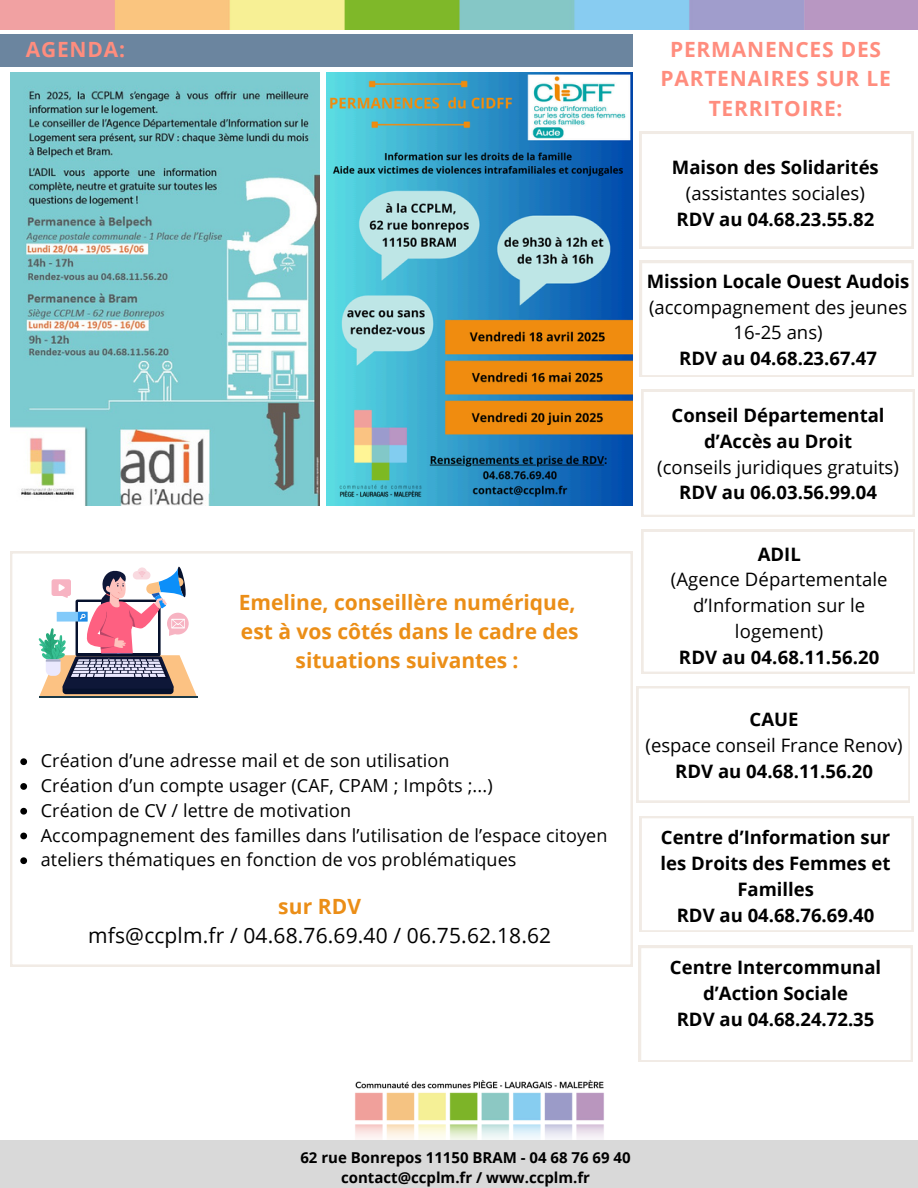
<style>
.page{position:relative;width:918px;height:1188px;background:#fff}
.page>*{position:absolute;margin:0;border:0;box-sizing:border-box;transform-origin:0 0}
.t1{font:700 21px/29.2px "Open Sans";color:#eb8e17;text-align:center}
.t2{font:700 21px/29.2px "Open Sans";letter-spacing:.04em;color:#ff8d7e;text-align:center}
.t3{font:21px/29.2px "Open Sans";letter-spacing:.01em;color:#000;text-align:center}
.t4{font:700 18.6px/25.8px "Open Sans";color:#000;text-align:center}
.t5{font:18.6px/25.8px "Open Sans";letter-spacing:.005em;color:#000;text-align:center}
.t6{font:18px "Open Sans";letter-spacing:.005em;color:#000}
.t7{font:700 15px "Open Sans";color:#000}
.s1{font-weight:400}
.s2{font-weight:700;color:#eb8e17}
.s3{font-weight:700}
</style>
<div class="page">
<div style="left:0;top:34px;width:633px;height:33px;background:#6b859f"></div>
<img style="left:0;top:0;width:918px;height:29px">
<svg style="left:640px;top:132px;width:273px;height:117px"></svg>
<svg style="left:640px;top:261px;width:273px;height:116px"></svg>
<svg style="left:641px;top:390px;width:274px;height:127px"></svg>
<svg style="left:637px;top:686px;width:273px;height:116px"></svg>
<svg style="left:640px;top:816px;width:273px;height:116px"></svg>
<svg style="left:639px;top:946px;width:273px;height:116px"></svg>
<svg style="left:641px;top:530px;width:274px;height:144px"></svg>
<img style="left:10px;top:72px;width:310px;height:433px">
<img style="left:327px;top:72px;width:306px;height:433px">
<div style="left:0;top:1140px;width:918px;height:48px;background:#d9d9d9"></div>
<img style="left:355px;top:1080px;width:249px;height:60px">
<svg style="left:10px;top:551px;width:622px;height:415px"></svg>
<svg style="left:39px;top:567px;width:158px;height:131px"></svg>
<svg style="left:20px;top:758px;width:7px;height:7px"></svg>
<svg style="left:20px;top:783px;width:7px;height:7px"></svg>
<svg style="left:20px;top:808px;width:7px;height:7px"></svg>
<svg style="left:20px;top:833px;width:7px;height:6px"></svg>
<svg style="left:20px;top:857px;width:7px;height:7px"></svg>
<p class="t2" style="left:26px;top:34px;width:101px">AGENDA:</p>
<h1 class="t2" style="left:660px;top:34px;width:232px">PERMANENCES DES<br>PARTENAIRES SUR LE<br>TERRITOIRE:</h1>
<h5 class="t4" style="left:672px;top:154px;width:208px">Maison des Solidarités <span class="s1">(assistantes sociales)<br></span>RDV au 04.68.23.55.82</h5>
<h5 class="t4" style="left:647px;top:268px;width:264px">Mission Locale Ouest Audois <span class="s1">(accompagnement des jeunes<br>16-25 ans)<br></span>RDV au 04.68.23.67.47</h5>
<h5 class="t1" style="left:239px;top:587px;width:341px">Emeline, conseillère numérique, est à vos côtés dans le cadre des situations suivantes :</h5>
<p class="t6" style="left:41px;top:748px;width:410px">Création d’une adresse mail et de son utilisation</p>
<p class="t6" style="left:41px;top:773px;width:453px">Création d’un compte usager (CAF, CPAM ; Impôts ;...)</p>
<p class="t6" style="left:41px;top:798px;width:312px">Création de CV / lettre de motivation</p>
<p class="t6" style="left:41px;top:822px;width:568px">Accompagnement des familles dans l’utilisation de l’espace citoyen</p>
<h3 class="t6" style="left:41px;top:847px;width:477px">ateliers thématiques en fonction de vos problématiques</h3>
<h5 class="t3" style="left:88px;top:891px;width:464px"><span class="s2">sur RDV<br></span>mfs@ccplm.fr / 04.68.76.69.40 / 06.75.62.18.62</h5>
<h5 class="t4" style="left:657px;top:402px;width:243px">Conseil Départemental d’Accès au Droit<br><span class="s1">(conseils juridiques gratuits)<br></span>RDV au 06.03.56.99.04</h5>
<h5 class="t5" style="left:671px;top:541px;width:218px"><span class="s3">ADIL<br></span>(Agence Départementale d’Information sur le logement)<br><span class="s3">RDV au 04.68.11.56.20</span></h5>
<p class="t5" style="left:646px;top:706px;width:259px"><span class="s3">CAUE<br></span>(espace conseil France Renov)<br><span class="s3">RDV au 04.68.11.56.20</span></p>
<h2 class="t4" style="left:661px;top:824px;width:231px">Centre d’Information sur les Droits des Femmes et<br>Familles<br>RDV au 04.68.76.69.40</h2>
<p class="t4" style="left:670px;top:954px;width:213px">Centre Intercommunal d’Action Sociale<br>RDV au 04.68.24.72.35</p>
<h1 class="t7" style="left:300px;top:1147px;width:332px">62 rue Bonrepos 11150 BRAM - 04 68 76 69 40</h1>
<p class="t7" style="left:341px;top:1167px;width:251px">contact@ccplm.fr / www.ccplm.fr</p>
</div>
